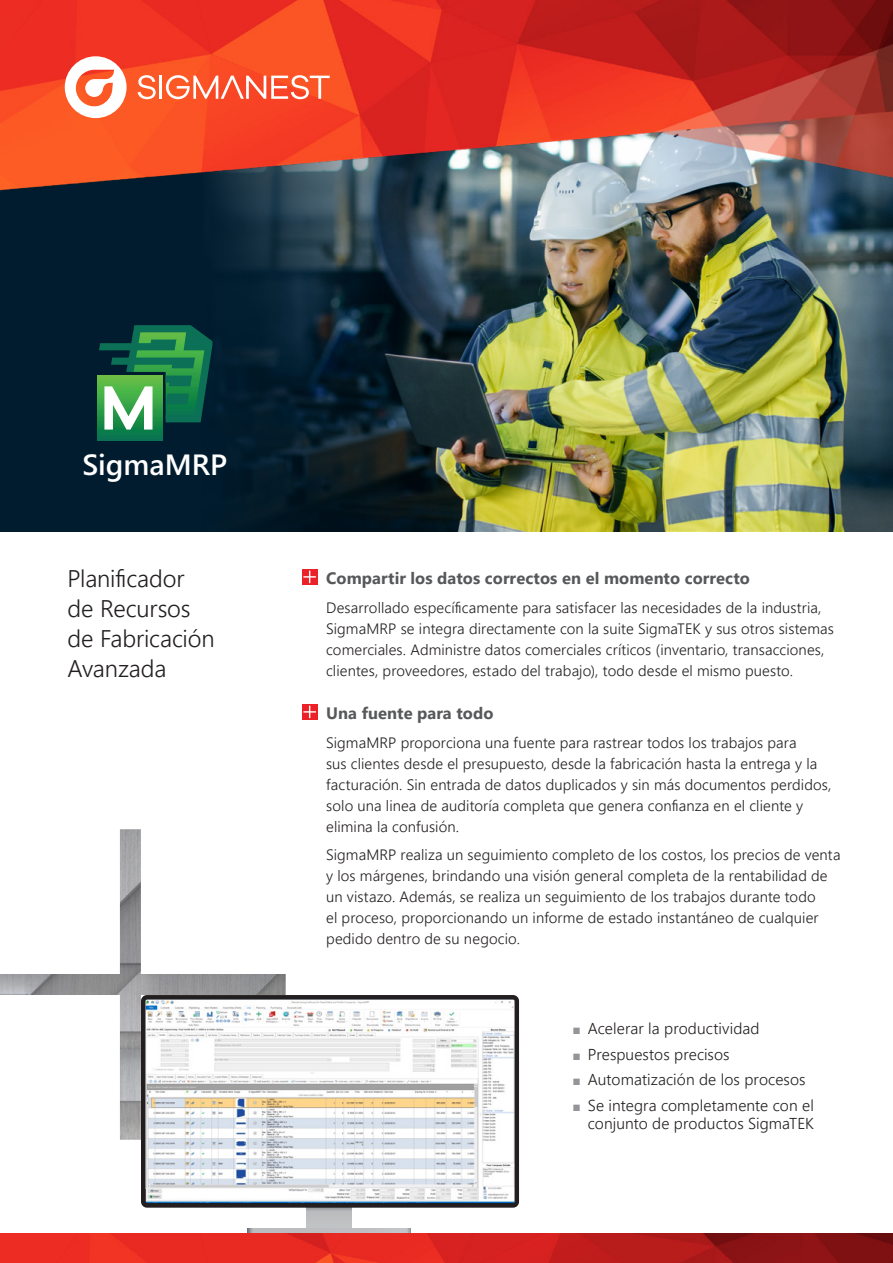
<style>
.page{position:relative;width:893px;height:1263px;background:#fff}
.page>*{position:absolute;margin:0;border:0;box-sizing:border-box;transform-origin:0 0}
.t1{font:600 29.25px "Segoe UI";color:#fff}
.t2{font:300 24px/30px "Segoe UI";letter-spacing:-.005em;color:#231f20}
.t3{font:700 16.5px "Segoe UI";letter-spacing:.005em;color:#57585a}
.t4{font:300 15.75px/18px "Segoe UI";letter-spacing:.005em;color:#231f20;text-align:right}
.Body_indent{font:300 15px/21px "Segoe UI";letter-spacing:.01em;color:#231f20}
.s1{font-weight:400;font-size:9px;color:#939598}
</style>
<div class="page">
<svg style="left:307px;top:1208px;width:45px;height:20px"></svg>
<hr style="left:247px;top:1228px;width:164px;height:4px;background:#bdbdc0">
<img style="left:146px;top:1001px;width:368px;height:202px">
<div style="left:141px;top:995px;width:378px;height:213px;border:4px solid #231f20;border-radius:4px"></div>
<img style="left:0;top:829px;width:286px;height:311px">
<div style="left:0;top:0;width:893px;height:531px;background:#001c2e"></div>
<img style="left:120px;top:198px;width:773px;height:333px">
<div style="left:97px;top:376px;width:65px;height:64px;background:linear-gradient(to right,#09794d,#09794d)"></div>
<svg style="left:99px;top:325px;width:113px;height:105px"></svg>
<img style="left:0;top:0;width:893px;height:198px">
<svg style="left:138px;top:75px;width:18px;height:24px"></svg>
<hr style="left:159px;top:76px;width:3px;height:23px;background:#fff">
<svg style="left:166px;top:75px;width:164px;height:24px;background:#fb8165"></svg>
<svg style="left:65px;top:56px;width:62px;height:62px;background:#fcb2a0"></svg>
<img style="left:0;top:1233px;width:893px;height:30px">
<svg style="left:302px;top:569px;width:15px;height:15px"></svg>
<svg style="left:303px;top:571px;width:13px;height:12px"></svg>
<svg style="left:302px;top:704px;width:15px;height:15px"></svg>
<svg style="left:303px;top:706px;width:13px;height:12px"></svg>
<p class="t1" style="left:82px;top:437px;width:146px">SigmaMRP</p>
<h1 class="t2" style="left:68px;top:561px;width:149px">Planificador de Recursos de Fabricación<br>Avanzada</h1>
<h2 class="t3" style="left:326px;top:563px;width:425px">Compartir los datos correctos en el momento correcto</h2>
<p class="Body_indent" style="left:326px;top:596px;width:509px">Desarrollado específicamente para satisfacer las necesidades de la industria, SigmaMRP se integra directamente con la suite SigmaTEK y sus otros sistemas comerciales. Administre datos comerciales críticos (inventario, transacciones, clientes, proveedores, estado del trabajo), todo desde el mismo puesto.</p>
<h2 class="t3" style="left:326px;top:698px;width:169px">Una fuente para todo</h2>
<p class="Body_indent" style="left:326px;top:731px;width:507px">SigmaMRP proporciona una fuente para rastrear todos los trabajos para<br>sus clientes desde el presupuesto, desde la fabricación hasta la entrega y la facturación. Sin entrada de datos duplicados y sin más documentos perdidos, solo una linea de auditoría completa que genera confianza en el cliente y elimina la confusión.</p>
<p class="Body_indent" style="left:326px;top:843px;width:516px">SigmaMRP realiza un seguimiento completo de los costos, los precios de venta y los márgenes, brindando una visión general completa de la rentabilidad de un vistazo. Además, se realiza un seguimiento de los trabajos durante todo<br>el proceso, proporcionando un informe de estado instantáneo de cualquier pedido dentro de su negocio.</p>
<p class="t4" style="left:573px;top:1018px;width:188px"><span class="s1">■</span> Acelerar la productividad</p>
<p class="t4" style="left:573px;top:1043px;width:158px"><span class="s1">■</span> Prespuestos precisos</p>
<p class="t4" style="left:573px;top:1069px;width:234px"><span class="s1">■</span> Automatización de los procesos</p>
<p class="t4" style="left:573px;top:1094px;width:243px"><span class="s1">■</span> Se integra completamente con el conjunto de productos SigmaTEK</p>
</div>
